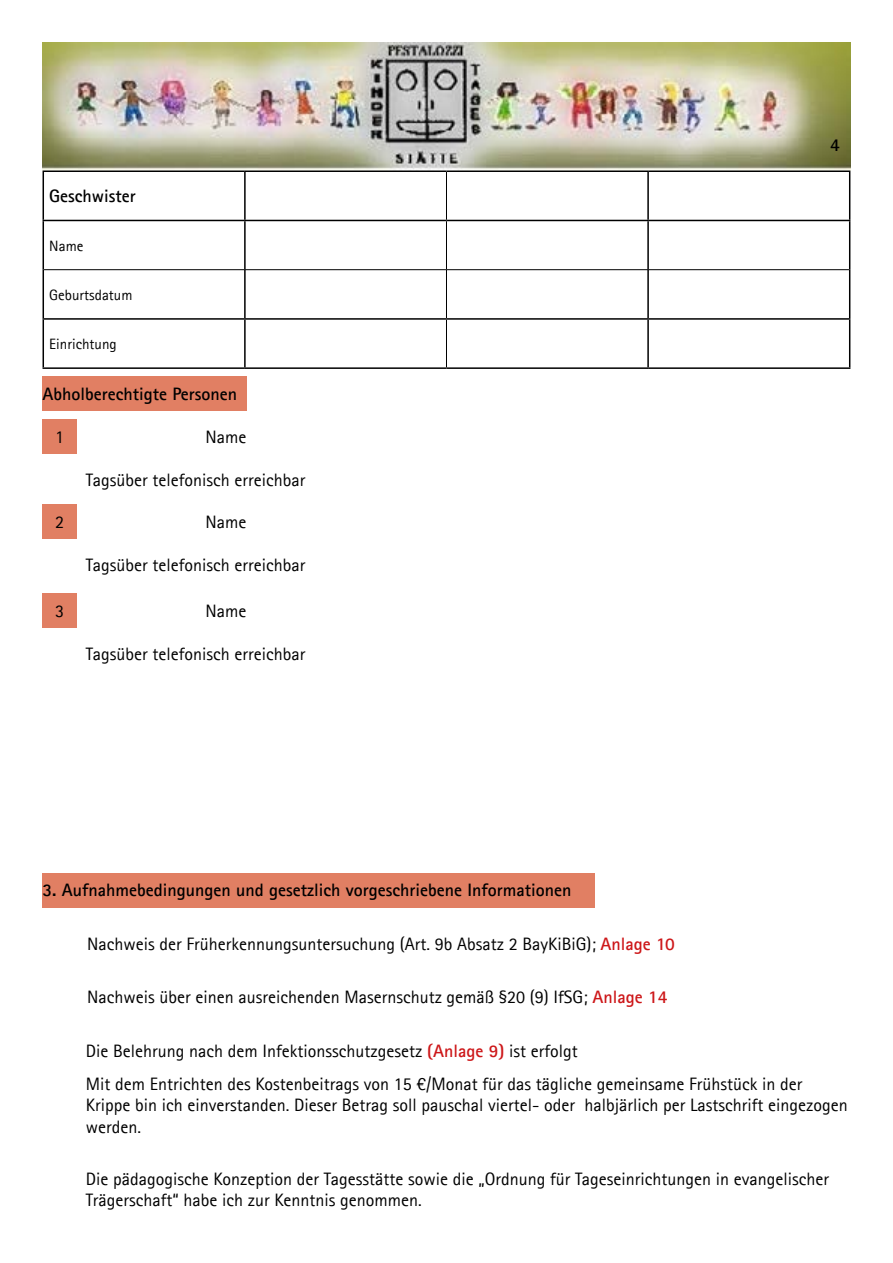
<style>
.page{position:relative;width:893px;height:1263px;background:#fff}
.page>*{position:absolute;margin:0;border:0;box-sizing:border-box;transform-origin:0 0}
.t1{font:18px/21.6px "Agfa Rotis Sans Serif";color:#000}
.t2{font:700 18px "Agfa Rotis Sans Serif";color:#000}
.t3{font:15px "Agfa Rotis Sans Serif";color:#000}
.s1{font-weight:700;color:#cd1719}
</style>
<div class="page">
<img style="left:43px;top:43px;width:807px;height:127px">
<hr style="left:43px;top:170px;width:202px;height:2px;background:#000">
<hr style="left:43px;top:172px;width:1px;height:48px;background:#000">
<hr style="left:245px;top:170px;width:201px;height:2px;background:#000">
<hr style="left:244px;top:172px;width:2px;height:48px;background:#000">
<hr style="left:446px;top:170px;width:202px;height:2px;background:#000">
<hr style="left:648px;top:170px;width:202px;height:2px;background:#000">
<hr style="left:647px;top:172px;width:2px;height:48px;background:#000">
<hr style="left:849px;top:172px;width:1px;height:48px;background:#000">
<hr style="left:43px;top:220px;width:202px;height:1px;background:#000">
<hr style="left:43px;top:221px;width:1px;height:49px;background:#000">
<hr style="left:245px;top:220px;width:201px;height:1px;background:#000">
<hr style="left:244px;top:221px;width:2px;height:48px;background:#000">
<hr style="left:446px;top:220px;width:202px;height:1px;background:#000">
<hr style="left:648px;top:220px;width:202px;height:1px;background:#000">
<hr style="left:647px;top:221px;width:2px;height:48px;background:#000">
<hr style="left:849px;top:221px;width:1px;height:49px;background:#000">
<hr style="left:43px;top:270px;width:1px;height:48px;background:#000">
<hr style="left:244px;top:270px;width:2px;height:48px;background:#000">
<hr style="left:647px;top:270px;width:2px;height:48px;background:#000">
<hr style="left:849px;top:270px;width:1px;height:48px;background:#000">
<hr style="left:43px;top:318px;width:202px;height:2px;background:#000">
<hr style="left:43px;top:320px;width:1px;height:47px;background:#000">
<hr style="left:245px;top:318px;width:201px;height:2px;background:#000">
<hr style="left:244px;top:320px;width:2px;height:47px;background:#000">
<hr style="left:446px;top:318px;width:202px;height:2px;background:#000">
<hr style="left:648px;top:318px;width:202px;height:2px;background:#000">
<hr style="left:647px;top:320px;width:2px;height:47px;background:#000">
<hr style="left:849px;top:320px;width:1px;height:47px;background:#000">
<hr style="left:43px;top:367px;width:202px;height:2px;background:#000">
<hr style="left:245px;top:367px;width:201px;height:2px;background:#000">
<hr style="left:446px;top:367px;width:202px;height:2px;background:#000">
<hr style="left:648px;top:367px;width:202px;height:2px;background:#000">
<hr style="left:446px;top:172px;width:1px;height:48px;background:#000">
<hr style="left:446px;top:221px;width:1px;height:48px;background:#000">
<hr style="left:44px;top:269px;width:201px;height:1px;background:#000">
<hr style="left:245px;top:269px;width:201px;height:1px;background:#000">
<hr style="left:446px;top:269px;width:202px;height:1px;background:#000">
<hr style="left:446px;top:270px;width:1px;height:48px;background:#000">
<hr style="left:648px;top:269px;width:201px;height:1px;background:#000">
<hr style="left:446px;top:320px;width:1px;height:47px;background:#000">
<div style="left:43px;top:376px;width:204px;height:35px;background:#e17f63"></div>
<div style="left:43px;top:873px;width:552px;height:35px;background:#e17f63"></div>
<div style="left:42px;top:419px;width:35px;height:35px;background:#e17f63"></div>
<div style="left:42px;top:504px;width:35px;height:35px;background:#e17f63"></div>
<div style="left:42px;top:593px;width:35px;height:35px;background:#e17f63"></div>
<p class="t2" style="left:49px;top:185px;width:88px">Geschwister</p>
<p class="t3" style="left:49px;top:237px;width:36px">Name</p>
<p class="t3" style="left:49px;top:286px;width:85px">Geburtsdatum</p>
<p class="t3" style="left:49px;top:335px;width:69px">Einrichtung</p>
<p class="t2" style="left:43px;top:382px;width:196px">Abholberechtigte Personen</p>
<p class="t1" style="left:55px;top:426px;width:10px">1</p>
<p class="t1" style="left:206px;top:426px;width:43px">Name</p>
<p class="t1" style="left:86px;top:469px;width:221px">Tagsüber telefonisch erreichbar</p>
<p class="t1" style="left:55px;top:511px;width:10px">2</p>
<p class="t1" style="left:206px;top:511px;width:43px">Name</p>
<p class="t1" style="left:55px;top:600px;width:10px">3</p>
<p class="t1" style="left:86px;top:554px;width:221px">Tagsüber telefonisch erreichbar</p>
<p class="t1" style="left:206px;top:600px;width:43px">Name</p>
<p class="t1" style="left:86px;top:643px;width:221px">Tagsüber telefonisch erreichbar</p>
<p class="t2" style="left:43px;top:879px;width:530px">3. Aufnahmebedingungen und gesetzlich vorgeschriebene Informationen</p>
<p class="t1" style="left:87px;top:933px;width:589px">Nachweis der Früherkennungsuntersuchung (Art. 9b Absatz 2 BayKiBiG); <span class="s1">Anlage 10</span></p>
<p class="t1" style="left:87px;top:986px;width:582px">Nachweis über einen ausreichenden Masernschutz gemäß §20 (9) IfSG; <span class="s1">Anlage 14</span></p>
<p class="t1" style="left:86px;top:1039px;width:493px">Die Belehrung nach dem Infektionsschutzgesetz <span class="s1">(Anlage 9)</span> ist erfolgt</p>
<p class="t2" style="left:830px;top:133px;width:11px">4</p>
<p class="t1" style="left:86px;top:1073px;width:763px">Mit dem Entrichten des Kostenbeitrags von 15 €/Monat für das tägliche gemeinsame Frühstück in der<br>Krippe bin ich einverstanden. Dieser Betrag soll pauschal viertel- oder halbjärlich per Lastschrift eingezogen werden.</p>
<p class="t1" style="left:86px;top:1168px;width:745px">Die pädagogische Konzeption der Tagesstätte sowie die „Ordnung für Tageseinrichtungen in evangelischer<br>Trägerschaft“ habe ich zur Kenntnis genommen.</p>
</div>
